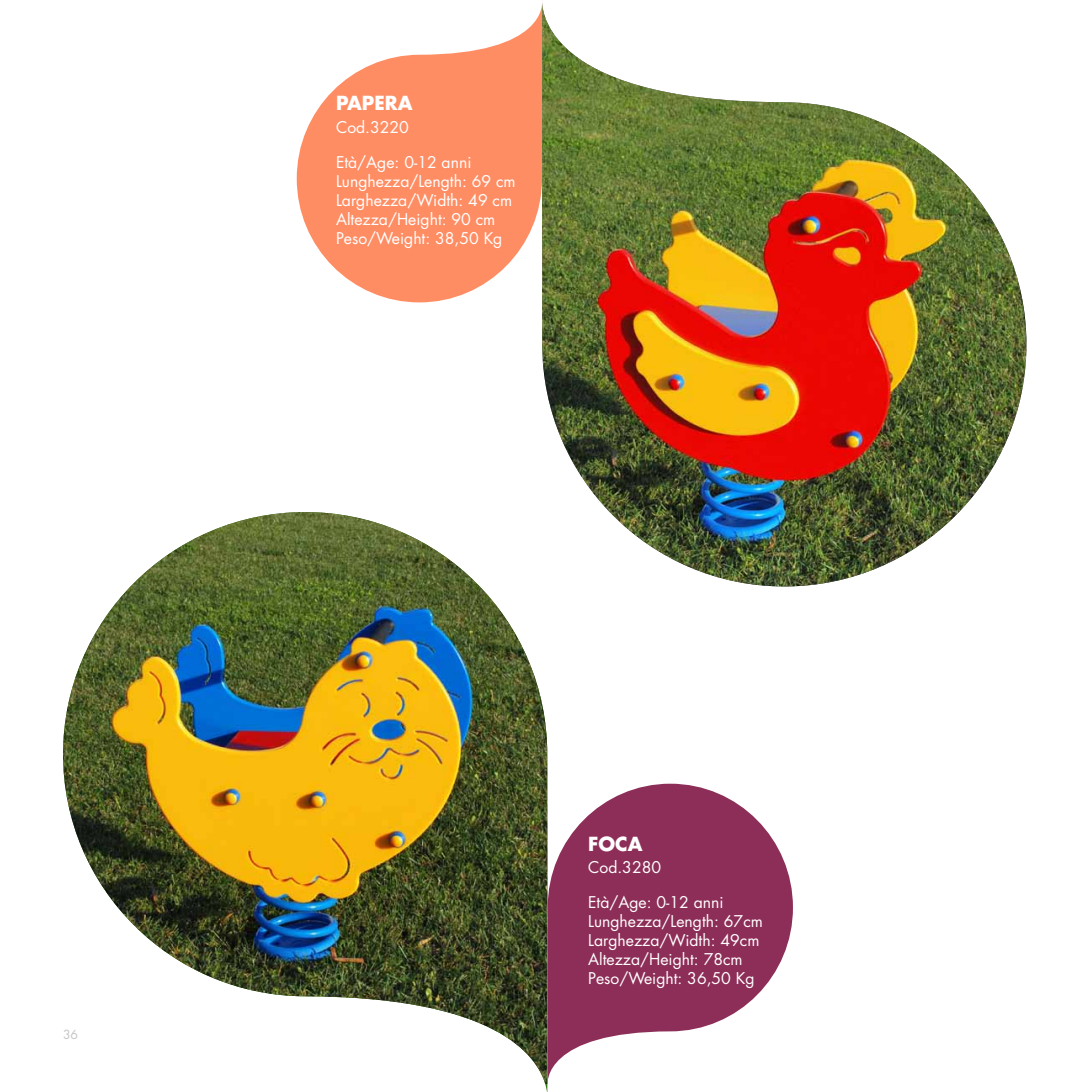
<style>
.page{position:relative;width:1092px;height:1092px;background:#fff}
.page>*{position:absolute;margin:0;border:0;box-sizing:border-box;transform-origin:0 0}
.t1{font:700 18.9px "Futura";color:#fff}
.t2{font:15.75px/18.9px "Futura";color:#fff}
.t3{font:12.25px "Futura";color:#c6c6c6}
</style>
<div class="page">
<img style="left:542px;top:0;width:484px;height:586px">
<svg style="left:297px;top:2px;width:249px;height:300px;fill:#ff8d63"></svg>
<img style="left:63px;top:512px;width:484px;height:566px">
<svg style="left:543px;top:783px;width:249px;height:300px;fill:#8d2e58"></svg>
<p class="t3" style="left:63px;top:1025px;width:17px">36</p>
<p class="t1" style="left:336px;top:90px;width:78px">PAPERA</p>
<p class="t2" style="left:336px;top:118px;width:74px">Cod.3220</p>
<p class="t2" style="left:336px;top:152px;width:181px">Età/Age: 0-12 anni<br>Lunghezza/Length: 69 cm<br>Larghezza/Width: 49 cm<br>Altezza/Height: 90 cm<br>Peso/Weight: 38,50 Kg</p>
<p class="t1" style="left:588px;top:830px;width:56px">FOCA</p>
<p class="t2" style="left:588px;top:857px;width:74px">Cod.3280</p>
<p class="t2" style="left:588px;top:892px;width:176px">Età/Age: 0-12 anni<br>Lunghezza/Length: 67cm<br>Larghezza/Width: 49cm<br>Altezza/Height: 78cm<br>Peso/Weight: 36,50 Kg</p>
</div>
